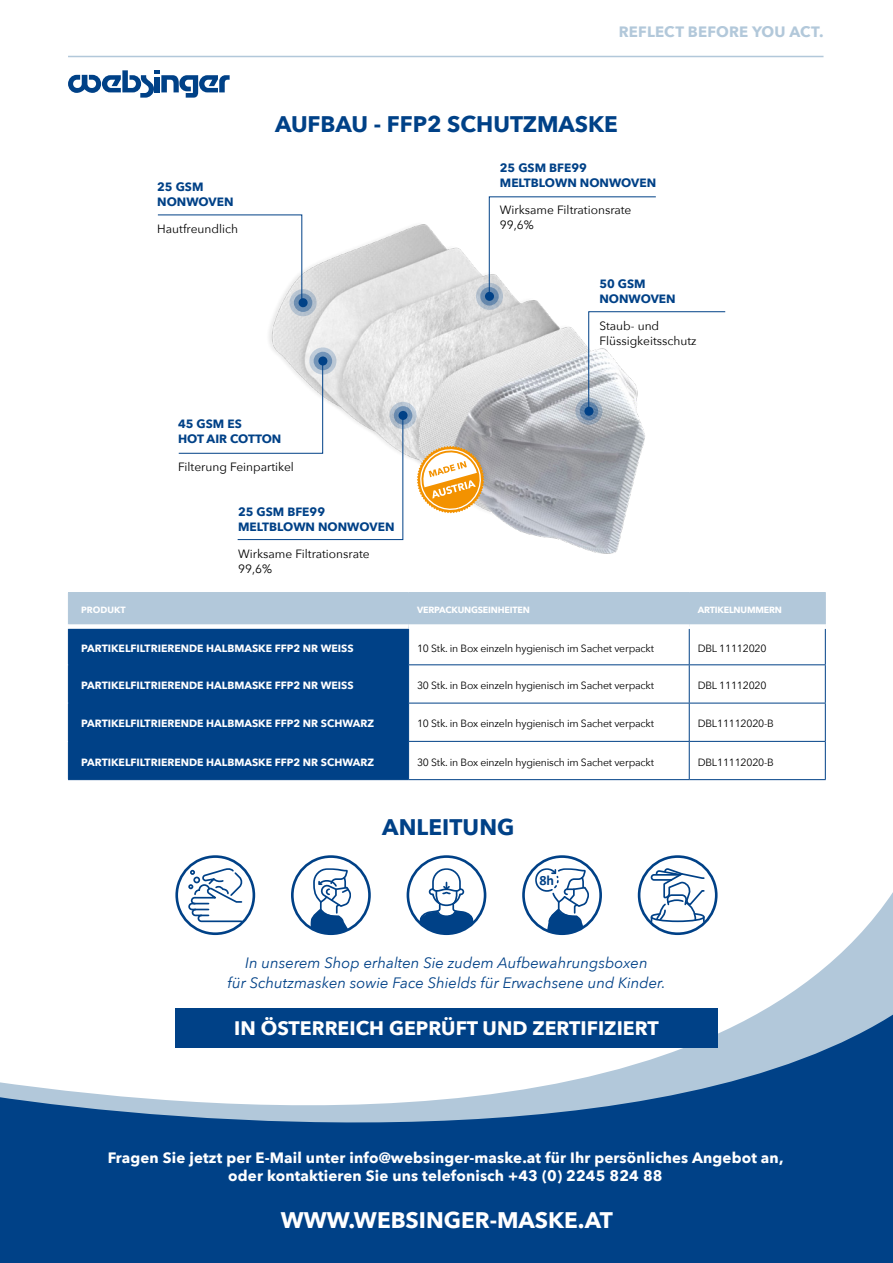
<style>
.page{position:relative;width:893px;height:1263px;background:#fff}
.page>*{position:absolute;margin:0;border:0;box-sizing:border-box;transform-origin:0 0}
.t1{font:700 22.5px "Avenir Next";color:#004187}
.t2{font:700 22.5px "Avenir Next";color:#fff}
.t3{font:700 19.5px "Avenir Next";color:#fff}
.t4{font:700 15px/18px "Avenir Next";letter-spacing:.01em;color:#fff;text-align:center}
.t5{font:italic 15px/19.5px "Avenir Next";color:#004187;text-align:center}
.t6{font:700 15px "Avenir Next";letter-spacing:.01em;color:#b2c8da}
.t7{font:700 14.1px "Calibri";color:#004187}
.t8{font:12px/15px "Avenir Next";color:#000}
.t9{font:700 12px/15px "Avenir Next";color:#004187}
.t10{font:10.5px "Avenir Next";letter-spacing:-.02em;color:#000}
.t11{font:700 10.5px "Avenir Next";color:#fff}
.t12{font:700 9px "Avenir Next";letter-spacing:-.02em;color:#fff}
.t13{font:700 9px "Avenir Next";color:#fff}
</style>
<div class="page">
<svg style="left:175px;top:878px;width:718px;height:132px"></svg>
<svg style="left:0;top:1010px;width:893px;height:253px;fill:#004187"></svg>
<svg style="left:68px;top:70px;width:162px;height:28px"></svg>
<svg style="left:188px;top:868px;width:54px;height:54px"></svg>
<div style="left:175px;top:855px;width:80px;height:80px;border:3px solid #004187;border-radius:50%"></div>
<svg style="left:419px;top:868px;width:54px;height:66px"></svg>
<div style="left:407px;top:855px;width:79px;height:80px;border:3px solid #004187;border-radius:50%"></div>
<svg style="left:311px;top:868px;width:40px;height:66px"></svg>
<div style="left:291px;top:855px;width:80px;height:80px;border:3px solid #004187;border-radius:50%"></div>
<svg style="left:535px;top:868px;width:54px;height:66px"></svg>
<div style="left:522px;top:855px;width:80px;height:80px;border:3px solid #004187;border-radius:50%"></div>
<svg style="left:651px;top:868px;width:54px;height:54px"></svg>
<div style="left:638px;top:855px;width:80px;height:80px;border:3px solid #004187;border-radius:50%"></div>
<div style="left:175px;top:1008px;width:543px;height:40px;background:#004187"></div>
<img style="left:238px;top:224px;width:451px;height:439px">
<svg style="left:290px;top:289px;width:27px;height:27px"></svg>
<svg style="left:294px;top:293px;width:18px;height:19px"></svg>
<div style="left:299px;top:298px;width:9px;height:9px;background:#004187;border-radius:50%"></div>
<svg style="left:157px;top:214px;width:146px;height:91px"></svg>
<svg style="left:309px;top:347px;width:27px;height:28px"></svg>
<div style="left:314px;top:352px;width:18px;height:18px;background:#7294b8;border-radius:50%"></div>
<div style="left:318px;top:356px;width:9px;height:9px;background:#004187;border-radius:50%"></div>
<svg style="left:389px;top:402px;width:28px;height:27px"></svg>
<div style="left:394px;top:406px;width:18px;height:19px;background:#7091b5;border-radius:50%"></div>
<div style="left:399px;top:411px;width:9px;height:9px;background:#004187;border-radius:50%"></div>
<svg style="left:178px;top:362px;width:226px;height:178px"></svg>
<div style="left:476px;top:283px;width:27px;height:27px;background:#b1becc;border-radius:50%"></div>
<svg style="left:480px;top:287px;width:19px;height:19px"></svg>
<div style="left:485px;top:292px;width:9px;height:9px;background:#004187;border-radius:50%"></div>
<svg style="left:488px;top:196px;width:169px;height:102px"></svg>
<svg style="left:575px;top:398px;width:27px;height:27px"></svg>
<div style="left:580px;top:402px;width:18px;height:18px;background:#5d7fa5;border-radius:50%"></div>
<div style="left:584px;top:407px;width:9px;height:9px;background:#004187;border-radius:50%"></div>
<svg style="left:588px;top:311px;width:138px;height:102px"></svg>
<svg style="left:414px;top:443px;width:73px;height:73px"></svg>
<hr style="left:68px;top:56px;width:755px;height:1px;background:#b2c8da">
<div style="left:69px;top:593px;width:756px;height:31px;background:#b2c8da"></div>
<div style="left:69px;top:629px;width:339px;height:150px;background:#004187"></div>
<hr style="left:68px;top:629px;width:1px;height:35px;background:#004187">
<hr style="left:408px;top:629px;width:1px;height:35px;background:#004187">
<hr style="left:689px;top:629px;width:1px;height:35px;background:#004187">
<hr style="left:825px;top:629px;width:1px;height:35px;background:#004187">
<hr style="left:68px;top:664px;width:341px;height:1px;background:#004187">
<hr style="left:68px;top:665px;width:1px;height:38px;background:#004187">
<hr style="left:409px;top:664px;width:280px;height:1px;background:#004187">
<hr style="left:408px;top:665px;width:1px;height:38px;background:#004187">
<hr style="left:689px;top:664px;width:137px;height:1px;background:#004187">
<hr style="left:689px;top:665px;width:1px;height:38px;background:#004187">
<hr style="left:825px;top:665px;width:1px;height:38px;background:#004187">
<hr style="left:68px;top:703px;width:341px;height:1px;background:#004187">
<hr style="left:68px;top:703px;width:1px;height:38px;background:#004187">
<hr style="left:409px;top:703px;width:280px;height:1px;background:#004187">
<hr style="left:408px;top:703px;width:1px;height:38px;background:#004187">
<hr style="left:689px;top:703px;width:137px;height:1px;background:#004187">
<hr style="left:689px;top:703px;width:1px;height:38px;background:#004187">
<hr style="left:825px;top:703px;width:1px;height:38px;background:#004187">
<hr style="left:68px;top:741px;width:341px;height:1px;background:#004187">
<hr style="left:68px;top:742px;width:1px;height:37px;background:#004187">
<hr style="left:409px;top:741px;width:280px;height:1px;background:#004187">
<hr style="left:408px;top:742px;width:1px;height:37px;background:#004187">
<hr style="left:689px;top:741px;width:137px;height:1px;background:#004187">
<hr style="left:689px;top:742px;width:1px;height:37px;background:#004187">
<hr style="left:825px;top:742px;width:1px;height:37px;background:#004187">
<hr style="left:68px;top:779px;width:341px;height:1px;background:#004187">
<hr style="left:409px;top:779px;width:280px;height:1px;background:#004187">
<hr style="left:689px;top:779px;width:137px;height:1px;background:#004187">
<hr style="left:68px;top:592px;width:341px;height:1px;background:#b2c8da">
<hr style="left:68px;top:593px;width:1px;height:31px;background:#b2c8da">
<hr style="left:409px;top:592px;width:280px;height:1px;background:#b2c8da">
<hr style="left:408px;top:593px;width:1px;height:31px;background:#b2c8da">
<hr style="left:689px;top:592px;width:137px;height:1px;background:#b2c8da">
<hr style="left:689px;top:593px;width:1px;height:31px;background:#b2c8da">
<hr style="left:825px;top:593px;width:1px;height:31px;background:#b2c8da">
<div style="left:68px;top:624px;width:341px;height:5px;background:#fff"></div>
<div style="left:409px;top:624px;width:280px;height:5px;background:#fff"></div>
<h3 class="t6" style="left:619px;top:19px;width:206px">REFLECT BEFORE YOU ACT.</h3>
<p class="t9" style="left:157px;top:179px;width:78px">25 GSM<br>NONWOVEN</p>
<p class="t8" style="left:157px;top:221px;width:82px">Hautfreundlich</p>
<h1 class="t1" style="left:275px;top:105px;width:344px">AUFBAU - FFP2 SCHUTZMASKE</h1>
<p class="t9" style="left:500px;top:160px;width:158px">25 GSM BFE99<br>MELTBLOWN NONWOVEN</p>
<p class="t8" style="left:500px;top:202px;width:133px">Wirksame Filtrationsrate<br>99,6%</p>
<p class="t9" style="left:599px;top:276px;width:78px">50 GSM<br>NONWOVEN</p>
<p class="t8" style="left:599px;top:318px;width:99px">Staub- und<br>Flüssigkeitsschutz</p>
<p class="t9" style="left:178px;top:416px;width:105px">45 GSM ES<br>HOT AIR COTTON</p>
<p class="t8" style="left:178px;top:459px;width:117px">Filterung Feinpartikel</p>
<p class="t9" style="left:238px;top:504px;width:158px">25 GSM BFE99<br>MELTBLOWN NONWOVEN</p>
<p class="t8" style="left:238px;top:546px;width:133px">Wirksame Filtrationsrate<br>99,6%</p>
<p class="t13" style="left:81px;top:602px;width:46px">PRODUKT</p>
<p class="t12" style="left:417px;top:602px;width:114px">VERPACKUNGSEINHEITEN</p>
<p class="t12" style="left:698px;top:602px;width:86px">ARTIKELNUMMERN</p>
<p class="t11" style="left:81px;top:639px;width:274px">PARTIKELFILTRIERENDE HALBMASKE FFP2 NR WEISS</p>
<p class="t10" style="left:417px;top:639px;width:238px">10 Stk. in Box einzeln hygienisch im Sachet verpackt</p>
<p class="t10" style="left:698px;top:639px;width:70px">DBL 11112020</p>
<p class="t11" style="left:81px;top:676px;width:274px">PARTIKELFILTRIERENDE HALBMASKE FFP2 NR WEISS</p>
<p class="t10" style="left:417px;top:677px;width:238px">30 Stk. in Box einzeln hygienisch im Sachet verpackt</p>
<p class="t10" style="left:698px;top:677px;width:70px">DBL 11112020</p>
<p class="t11" style="left:81px;top:715px;width:295px">PARTIKELFILTRIERENDE HALBMASKE FFP2 NR SCHWARZ</p>
<p class="t10" style="left:417px;top:715px;width:238px">10 Stk. in Box einzeln hygienisch im Sachet verpackt</p>
<p class="t10" style="left:698px;top:715px;width:78px">DBL11112020-B</p>
<p class="t11" style="left:81px;top:753px;width:295px">PARTIKELFILTRIERENDE HALBMASKE FFP2 NR SCHWARZ</p>
<p class="t10" style="left:417px;top:753px;width:238px">30 Stk. in Box einzeln hygienisch im Sachet verpackt</p>
<p class="t10" style="left:698px;top:753px;width:78px">DBL11112020-B</p>
<h1 class="t1" style="left:382px;top:807px;width:134px">ANLEITUNG</h1>
<h3 class="t7" style="left:540px;top:870px;width:16px">8h</h3>
<h3 class="t5" style="left:228px;top:952px;width:440px">In unserem Shop erhalten Sie zudem Aufbewahrungsboxen<br>für Schutzmasken sowie Face Shields für Erwachsene und Kinder.</h3>
<h2 class="t3" style="left:234px;top:1012px;width:426px">IN ÖSTERREICH GEPRÜFT UND ZERTIFIZIERT</h2>
<h3 class="t4" style="left:108px;top:1149px;width:677px">Fragen Sie jetzt per E-Mail unter info@websinger-maske.at für Ihr persönliches Angebot an, oder kontaktieren Sie uns telefonisch +43 (0) 2245 824 88</h3>
<h1 class="t2" style="left:281px;top:1201px;width:334px">WWW.WEBSINGER-MASKE.AT</h1>
</div>
